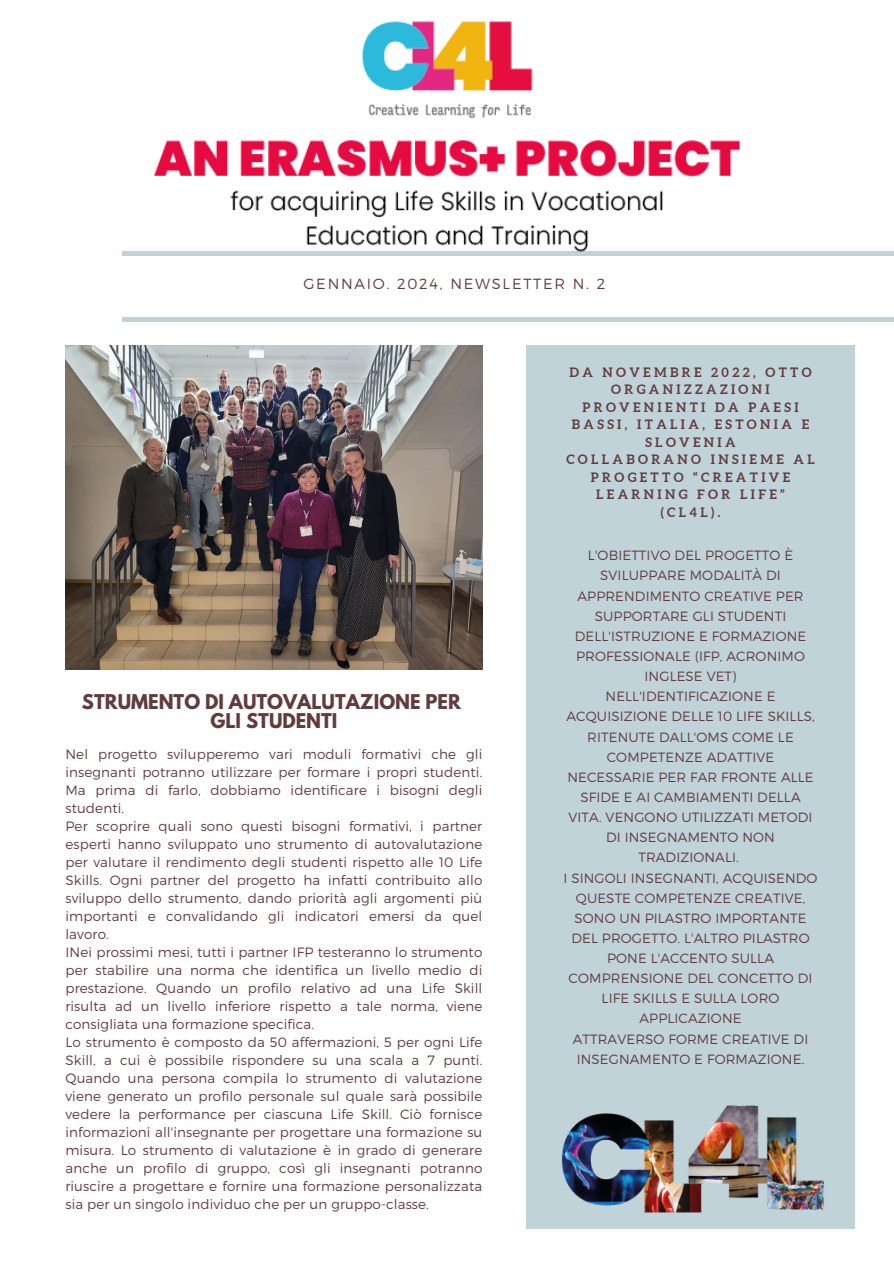
<style>
.page{position:relative;width:894px;height:1264px;background:#fff}
.page>*{position:absolute;margin:0;border:0;box-sizing:border-box;transform-origin:0 0}
.t1{font:700 18px/19.2px "League Spartan";color:#613c3f;text-align:center}
.t2{font:300 14.7px "Montserrat";letter-spacing:.12em;color:#613c3f}
.t3{font:300 13.5px/18px "Montserrat";letter-spacing:.01em;color:#613c3f;text-align:justify}
.t4{font:300 13.35px/20.1px "Montserrat";letter-spacing:.01em;color:#613c3f;text-align:center}
.t5{font:700 12.9px/17.4px "Aleo";letter-spacing:.26em;color:#613c3f;text-align:center}
</style>
<div class="page">
<hr style="left:122px;top:252px;width:771px;height:3px;background:#bfd3d8">
<hr style="left:122px;top:318px;width:771px;height:3px;background:#bfd3d8">
<div style="left:527px;top:345px;width:327px;height:883px;background:#bfd3d8"></div>
<img style="left:128px;top:21px;width:638px;height:235px">
<img style="left:561px;top:1105px;width:263px;height:108px">
<img style="left:65px;top:345px;width:417px;height:324px">
<p class="t2" style="left:303px;top:274px;width:303px">GENNAIO. 2024, NEWSLETTER N. 2</p>
<p class="t1" style="left:82px;top:694px;width:380px">STRUMENTO DI AUTOVALUTAZIONE PER<br>GLI STUDENTI</p>
<h1 class="t3" style="left:65px;top:744px;width:418px">Nel progetto svilupperemo vari moduli formativi che gli insegnanti potranno utilizzare per formare i propri studenti.<br>Ma prima di farlo, dobbiamo identificare i bisogni degli studenti.</h1>
<p class="t3" style="left:65px;top:816px;width:418px">Per scoprire quali sono questi bisogni formativi, i partner esperti hanno sviluppato uno strumento di autovalutazione per valutare il rendimento degli studenti rispetto alle 10 Life Skills. Ogni partner del progetto ha infatti contribuito allo sviluppo dello strumento, dando priorità agli argomenti più importanti e convalidando gli indicatori emersi da quel lavoro.</p>
<p class="t3" style="left:65px;top:942px;width:418px">INei prossimi mesi, tutti i partner IFP testeranno lo strumento per stabilire una norma che identifica un livello medio di prestazione. Quando un profilo relativo ad una Life Skill risulta ad un livello inferiore rispetto a tale norma, viene consigliata una formazione specifica.</p>
<p class="t3" style="left:65px;top:1032px;width:418px">Lo strumento è composto da 50 affermazioni, 5 per ogni Life Skill, a cui è possibile rispondere su una scala a 7 punti.<br>Quando una persona compila lo strumento di valutazione viene generato un profilo personale sul quale sarà possibile vedere la performance per ciascuna Life Skill. Ciò fornisce informazioni all'insegnante per progettare una formazione su misura. Lo strumento di valutazione è in grado di generare anche un profilo di gruppo, così gli insegnanti potranno riuscire a progettare e fornire una formazione personalizzata sia per un singolo individuo che per un gruppo-classe.</p>
<p class="t5" style="left:566px;top:363px;width:250px">DA NOVEMBRE 2022, OTTO<br>ORGANIZZAZIONI<br>PROVENIENTI DA PAESI<br>BASSI, ITALIA, ESTONIA E<br>SLOVENIA<br>COLLABORANO INSIEME AL<br>PROGETTO “CREATIVE<br>LEARNING FOR LIFE” (CL4L).</p>
<p class="t4" style="left:563px;top:545px;width:255px">L'OBIETTIVO DEL PROGETTO È<br>SVILUPPARE MODALITÀ DI<br>APPRENDIMENTO CREATIVE PER<br>SUPPORTARE GLI STUDENTI<br>DELL'ISTRUZIONE E FORMAZIONE<br>PROFESSIONALE (IFP, ACRONIMO<br>INGLESE VET)<br>NELL'IDENTIFICAZIONE E<br>ACQUISIZIONE DELLE 10 LIFE SKILLS,<br>RITENUTE DALL'OMS COME LE<br>COMPETENZE ADATTIVE<br>NECESSARIE PER FAR FRONTE ALLE<br>SFIDE E AI CAMBIAMENTI DELLA<br>VITA. VENGONO UTILIZZATI METODI<br>DI INSEGNAMENTO NON<br>TRADIZIONALI.<br>I SINGOLI INSEGNANTI, ACQUISENDO<br>QUESTE COMPETENZE CREATIVE,<br>SONO UN PILASTRO IMPORTANTE<br>DEL PROGETTO. L'ALTRO PILASTRO<br>PONE L'ACCENTO SULLA<br>COMPRENSIONE DEL CONCETTO DI<br>LIFE SKILLS E SULLA LORO<br>APPLICAZIONE<br>ATTRAVERSO FORME CREATIVE DI<br>INSEGNAMENTO E FORMAZIONE.</p>
</div>
